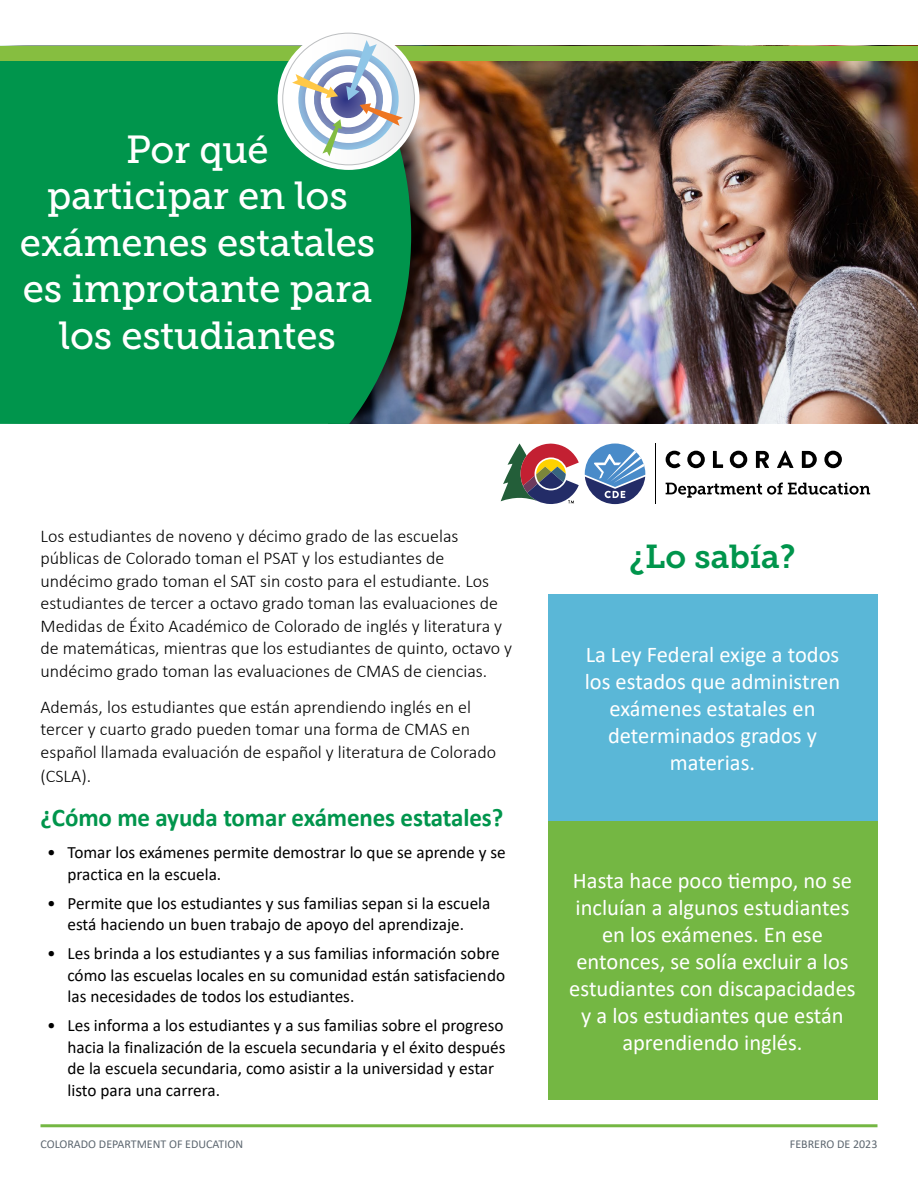
<style>
.page{position:relative;width:918px;height:1188px;background:#fff}
.page>*{position:absolute;margin:0;border:0;box-sizing:border-box;transform-origin:0 0}
.t1{font:39px/46.5px "Museo Slab 500";letter-spacing:-.005em;color:#fff;text-align:center}
.Did_you_know_subhead{font:33px "Museo Slab 700";color:#00954c}
.Subtitle-calibri-2{font:700 25.5px "Calibri";letter-spacing:-.005em;color:#00954c}
.Did_you_know_white_t{font:22.5px/27px "Calibri";color:#fff;text-align:center}
.body_large-2{font:300 18px/22.5px "Calibri";color:#000}
.Body_bullet_2{font:17.25px/21.8px "Calibri";color:#000}
.t2{font:12px "Calibri";color:#5d6770}
</style>
<div class="page">
<hr style="left:40px;top:1124px;width:838px;height:3px;background:#74b743">
<img style="left:447px;top:61px;width:471px;height:363px">
<img style="left:411px;top:61px;width:36px;height:363px">
<div style="left:0;top:61px;width:411px;height:363px;background:#00954c"></div>
<div style="left:0;top:46px;width:918px;height:15px;background:#86be40"></div>
<svg style="left:278px;top:28px;width:142px;height:142px"></svg>
<svg style="left:283px;top:33px;width:131px;height:132px"></svg>
<svg style="left:292px;top:40px;width:113px;height:116px"></svg>
<svg style="left:585px;top:444px;width:60px;height:60px"></svg>
<svg style="left:501px;top:443px;width:78px;height:61px"></svg>
<svg style="left:666px;top:451px;width:15px;height:17px"></svg>
<svg style="left:687px;top:451px;width:18px;height:17px"></svg>
<svg style="left:713px;top:451px;width:10px;height:17px"></svg>
<svg style="left:730px;top:451px;width:17px;height:17px"></svg>
<svg style="left:756px;top:451px;width:13px;height:17px"></svg>
<svg style="left:802px;top:451px;width:15px;height:17px"></svg>
<svg style="left:824px;top:451px;width:18px;height:17px"></svg>
<svg style="left:777px;top:451px;width:17px;height:17px"></svg>
<svg style="left:666px;top:483px;width:204px;height:15px"></svg>
<hr style="left:655px;top:444px;width:1px;height:60px;background:#000">
<div style="left:548px;top:594px;width:330px;height:227px;background:#5ab7d7"></div>
<div style="left:548px;top:821px;width:330px;height:279px;background:#74b743"></div>
<h1 class="t1" style="left:20px;top:126px;width:357px">Por qué<br>participar en los exámenes estatales es improtante para los estudiantes</h1>
<p class="body_large-2" style="left:40px;top:524px;width:473px">Los estudiantes de noveno y décimo grado de las escuelas públicas de Colorado toman el PSAT y los estudiantes de undécimo grado toman el SAT sin costo para el estudiante. Los estudiantes de tercer a octavo grado toman las evaluaciones de Medidas de Éxito Académico de Colorado de inglés y literatura y de matemáticas, mientras que los estudiantes de quinto, octavo y undécimo grado toman las evaluaciones de CMAS de ciencias.</p>
<p class="body_large-2" style="left:40px;top:695px;width:457px;line-height:23px">Además, los estudiantes que están aprendiendo inglés en el tercer y cuarto grado pueden tomar una forma de CMAS en español llamada evaluación de español y literatura de Colorado (CSLA).</p>
<p class="Subtitle-calibri-2" style="left:40px;top:799px;width:464px">¿Cómo me ayuda tomar exámenes estatales?</p>
<p class="Body_bullet_2" style="left:68px;top:841px;width:440px;text-indent:-20px">• Tomar los exámenes permite demostrar lo que se aprende y se practica en la escuela.</p>
<p class="Body_bullet_2" style="left:47px;top:891px;width:445px;text-align:center">• Permite que los estudiantes y sus familias sepan si la escuela está haciendo un buen trabajo de apoyo del aprendizaje.</p>
<p class="Body_bullet_2" style="left:68px;top:942px;width:439px;text-indent:-20px">• Les brinda a los estudiantes y a sus familias información sobre cómo las escuelas locales en su comunidad están satisfaciendo las necesidades de todos los estudiantes.</p>
<p class="Body_bullet_2" style="left:68px;top:1014px;width:440px;text-indent:-20px">• Les informa a los estudiantes y a sus familias sobre el progreso hacia la finalización de la escuela secundaria y el éxito después de la escuela secundaria, como asistir a la universidad y estar listo para una carrera.</p>
<p class="Did_you_know_subhead" style="left:629px;top:538px;width:168px">¿Lo sabía?</p>
<p class="Did_you_know_white_t" style="left:585px;top:640px;width:257px">La Ley Federal exige a todos los estados que administren exámenes estatales en determinados grados y materias.</p>
<p class="Did_you_know_white_t" style="left:569px;top:866px;width:288px">Hasta hace poco tiempo, no se incluían a algunos estudiantes en los exámenes. En ese entonces, se solía excluir a los estudiantes con discapacidades y a los estudiantes que están aprendiendo inglés.</p>
<p class="t2" style="left:40px;top:1135px;width:204px">COLORADO DEPARTMENT OF EDUCATION</p>
<p class="t2" style="left:790px;top:1135px;width:89px">FEBRERO DE 2023</p>
</div>
